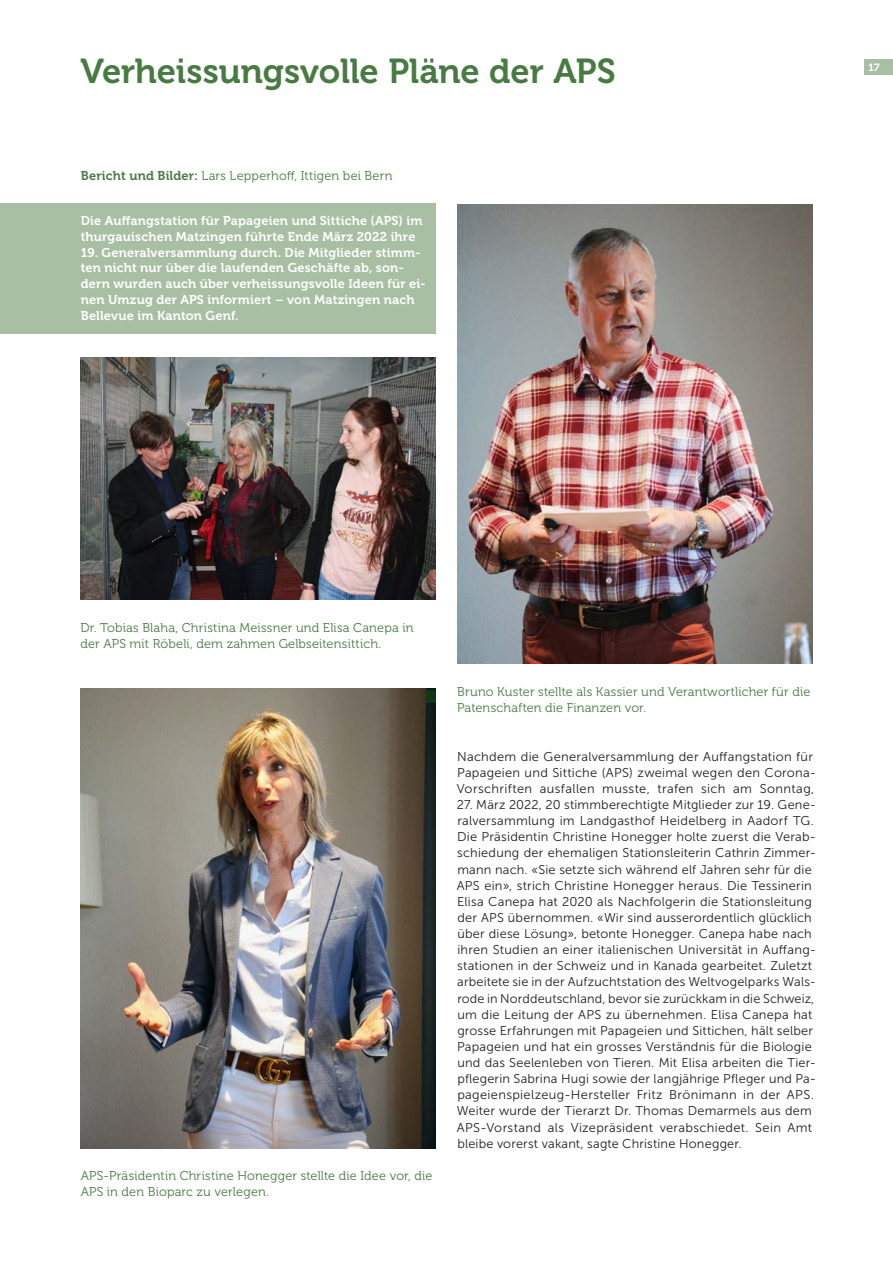
<style>
.page{position:relative;width:893px;height:1263px;background:#fff}
.page>*{position:absolute;margin:0;border:0;box-sizing:border-box;transform-origin:0 0}
.t1{font:34.5px "Museo 700";letter-spacing:-.005em;color:#487b42}
.t2{font:12.75px/16px "Museo Sans 300";letter-spacing:.015em;color:#231f20}
.t3{font:12.75px/16.2px "Museo 300";letter-spacing:.015em;color:#487b42}
.t4{font:12.75px/15.8px "Museo 700";letter-spacing:.015em;color:#fff}
.t5{font:10.5px "Museo 700";color:#fff}
.s1{font-family:"Museo 700"}
</style>
<div class="page">
<div style="left:864px;top:59px;width:29px;height:16px;background:#a9bfa3"></div>
<div style="left:0;top:203px;width:436px;height:130px;background:#a9bfa3"></div>
<img style="left:81px;top:357px;width:355px;height:242px">
<img style="left:80px;top:689px;width:355px;height:459px">
<img style="left:457px;top:204px;width:355px;height:460px">
<h1 class="t1" style="left:80px;top:52px;width:537px">Verheissungsvolle Pläne der APS</h1>
<p class="t3" style="left:81px;top:168px;width:313px"><span class="s1">Bericht und Bilder:</span> Lars Lepperhoff, Ittigen bei Bern</p>
<p class="t4" style="left:81px;top:213px;width:343px">Die Auffangstation für Papageien und Sittiche (APS) im thurgauischen Matzingen führte Ende März 2022 ihre</p>
<p class="t4" style="left:81px;top:245px;width:346px">19. Generalversammlung durch. Die Mitglieder stimm&shy;ten nicht nur über die laufenden Geschäfte ab, son&shy;dern wurden auch über verheissungsvolle Ideen für ei&shy;nen Umzug der APS informiert – von Matzingen nach Bellevue im Kanton Genf.</p>
<p class="t5" style="left:868px;top:61px;width:13px">17</p>
<p class="t3" style="left:80px;top:619px;width:335px">Dr. Tobias Blaha, Christina Meissner und Elisa Canepa in der APS mit Röbeli, dem zahmen Gelbseitensittich.</p>
<p class="t3" style="left:81px;top:1168px;width:353px">APS-Präsidentin Christine Honegger stellte die Idee vor, die<br>APS in den Bioparc zu verlegen.</p>
<p class="t3" style="left:457px;top:684px;width:355px">Bruno Kuster stellte als Kassier und Verantwortlicher für die<br>Patenschaften die Finanzen vor.</p>
<p class="t2" style="left:457px;top:748px;width:361px">Nachdem die Generalversammlung der Auffangstation für<br>Papageien und Sittiche (APS) zweimal wegen den Corona-<br>Vorschriften ausfallen musste, trafen sich am Sonntag,</p>
<p class="t2" style="left:457px;top:797px;width:361px">27. März 2022, 20 stimmberechtigte Mitglieder zur 19. Gene&shy;ralversammlung im Landgasthof Heidelberg in Aadorf TG.<br>Die Präsidentin Christine Honegger holte zuerst die Verab&shy;schiedung der ehemaligen Stationsleiterin Cathrin Zimmer&shy;mann nach. «Sie setzte sich während elf Jahren sehr für die APS ein», strich Christine Honegger heraus. Die Tessinerin Elisa Canepa hat 2020 als Nachfolgerin die Stationsleitung der APS übernommen. «Wir sind ausserordentlich glücklich über diese Lösung», betonte Honegger. Canepa habe nach ihren Studien an einer italienischen Universität in Auffang&shy;stationen in der Schweiz und in Kanada gearbeitet. Zuletzt arbeitete sie in der Aufzuchtstation des Weltvogelparks Wals&shy;rode in Norddeutschland, bevor sie zurückkam in die Schweiz, um die Leitung der APS zu übernehmen. Elisa Canepa hat grosse Erfahrungen mit Papageien und Sittichen, hält selber Papageien und hat ein grosses Verständnis für die Biologie und das Seelenleben von Tieren. Mit Elisa arbeiten die Tier&shy;pflegerin Sabrina Hugi sowie der langjährige Pfleger und Pa&shy;pageienspielzeug-Hersteller Fritz Brönimann in der APS.<br>Weiter wurde der Tierarzt Dr. Thomas Demarmels aus dem APS-Vorstand als Vizepräsident verabschiedet. Sein Amt bleibe vorerst vakant, sagte Christine Honegger.</p>
</div>
